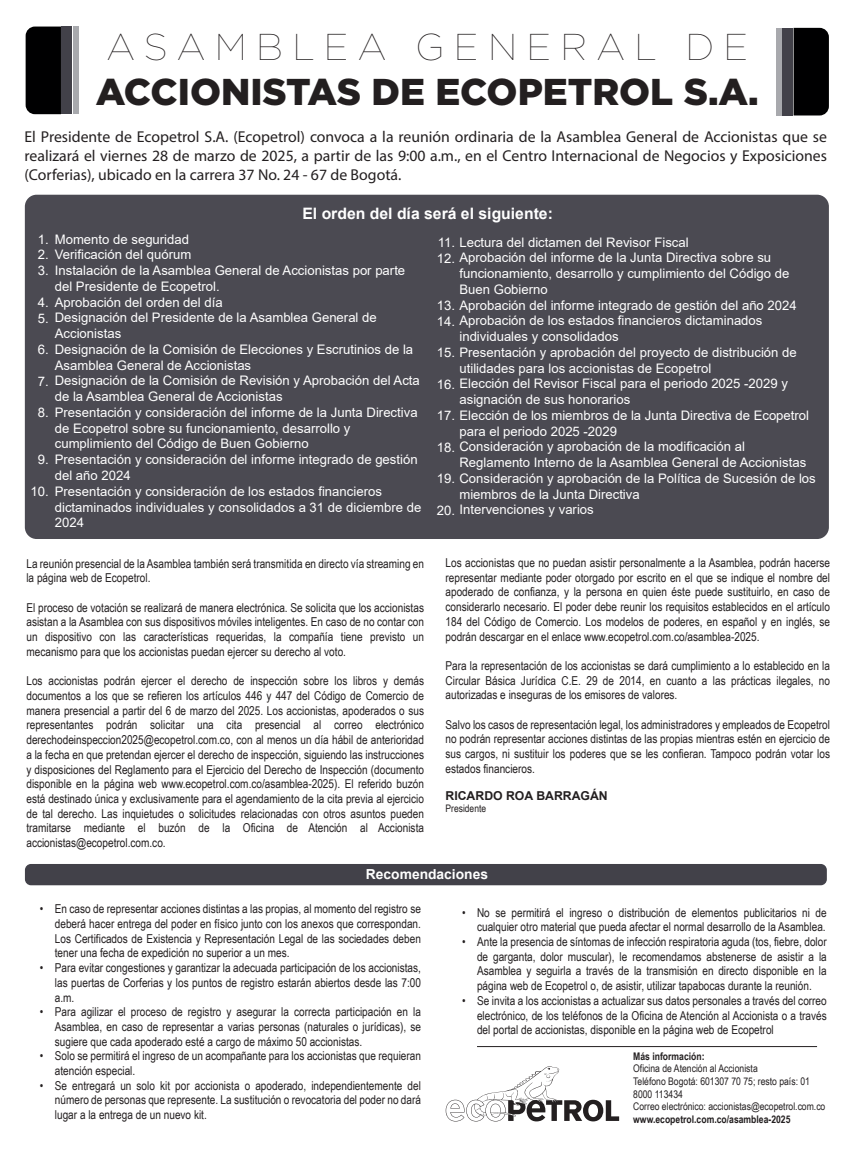
<style>
.page{position:relative;width:854px;height:1166px;background:#fff}
.page>*{position:absolute;margin:0;border:0;box-sizing:border-box;transform-origin:0 0}
.t1{font:900 37.27px "Gotham";color:#231f20}
.t2{font:100 37.27px "Gotham";letter-spacing:.25em;color:#231f20}
.t3{font:15.75px/18.9px "Myriad Pro";color:#231f20;text-align:justify}
.t4{font:700 15.75px "Arial";color:#fff}
.t5{font:700 13.83px "Arial";color:#fff}
.t6{font:13.12px/15.8px "Arial";color:#fff}
.t7{font:12.25px/14.7px "Arial Narrow";color:#231f20;text-align:justify}
.t8{font:700 12.25px "Arial";color:#231f20}
.t9{font:10.5px/12.6px "Arial Narrow";color:#231f20}
.t10{font:700 10.5px "Arial Narrow";color:#231f20}
.t11{font:10.33px "Arial Narrow";color:#231f20}
</style>
<div class="page">
<div style="left:25px;top:195px;width:803px;height:344px;background:#4b4a52;border-radius:12px"></div>
<div style="left:25px;top:864px;width:801px;height:21px;background:#424149;border-radius:6px"></div>
<svg style="left:445px;top:1066px;width:174px;height:55px"></svg>
<div style="left:26px;top:27px;width:35px;height:87px;background:#000001"></div>
<div style="left:793px;top:28px;width:35px;height:87px;background:#000001"></div>
<div style="left:73px;top:27px;width:5px;height:87px;background:#a8a9ad"></div>
<div style="left:61px;top:27px;width:11px;height:87px;background:#424149"></div>
<div style="left:775px;top:28px;width:6px;height:87px;background:#a8a9ad"></div>
<div style="left:781px;top:28px;width:11px;height:87px;background:#424149"></div>
<hr style="left:477px;top:1046px;width:339px;height:1px;background:#231f20">
<h1 class="t2" style="left:106px;top:24px;width:643px">ASAMBLEA GENERAL DE</h1>
<h1 class="t1" style="left:96px;top:66px;width:664px">ACCIONISTAS DE ECOPETROL S.A.</h1>
<p class="t3" style="left:24px;top:127px;width:803px">El Presidente de Ecopetrol S.A. (Ecopetrol) convoca a la reunión ordinaria de la Asamblea General de Accionistas que se realizará el viernes 28 de marzo de 2025, a partir de las 9:00 a.m., en el Centro Internacional de Negocios y Exposiciones (Corferias), ubicado en la carrera 37 No. 24 - 67 de Bogotá.</p>
<p class="t4" style="left:302px;top:203px;width:252px">El orden del día será el siguiente:</p>
<p class="t6" style="left:38px;top:231px;width:12px;text-align:justify">1.<br>2.<br>3.</p>
<p class="t6" style="left:38px;top:294px;width:12px">4.<br>5.</p>
<p class="t6" style="left:38px;top:341px;width:12px">6.</p>
<p class="t6" style="left:38px;top:373px;width:12px">7.</p>
<p class="t6" style="left:38px;top:404px;width:12px">8.</p>
<p class="t6" style="left:38px;top:452px;width:12px">9.</p>
<p class="t6" style="left:31px;top:483px;width:20px">10.</p>
<p class="t6" style="left:55px;top:231px;width:368px">Momento de seguridad<br>Verificación del quórum<br>Instalación de la Asamblea General de Accionistas por parte del Presidente de Ecopetrol.<br>Aprobación del orden del día<br>Designación del Presidente de la Asamblea General de Accionistas<br>Designación de la Comisión de Elecciones y Escrutinios de la Asamblea General de Accionistas<br>Designación de la Comisión de Revisión y Aprobación del Acta de la Asamblea General de Accionistas<br>Presentación y consideración del informe de la Junta Directiva de Ecopetrol sobre su funcionamiento, desarrollo y cumplimiento del Código de Buen Gobierno<br>Presentación y consideración del informe integrado de gestión del año 2024<br>Presentación y consideración de los estados financieros dictaminados individuales y consolidados a 31 de diciembre de 2024</p>
<p class="t7" style="left:26px;top:555px;width:399px">La reunión presencial de la Asamblea también será transmitida en directo vía streaming en la página web de Ecopetrol.</p>
<p class="t7" style="left:26px;top:600px;width:399px">El proceso de votación se realizará de manera electrónica. Se solicita que los accionistas asistan a la Asamblea con sus dispositivos móviles inteligentes. En caso de no contar con un dispositivo con las características requeridas, la compañía tiene previsto un mecanismo para que los accionistas puedan ejercer su derecho al voto.</p>
<p class="t7" style="left:26px;top:673px;width:399px">Los accionistas podrán ejercer el derecho de inspección sobre los libros y demás documentos a los que se refieren los artículos 446 y 447 del Código de Comercio de manera presencial a partir del 6 de marzo del 2025. Los accionistas, apoderados o sus representantes podrán solicitar una cita presencial al correo electrónico derechodeinspeccion2025@ecopetrol.com.co, con al menos un día hábil de anterioridad a la fecha en que pretendan ejercer el derecho de inspección, siguiendo las instrucciones y disposiciones del Reglamento para el Ejercicio del Derecho de Inspección (documento disponible en la página web www.ecopetrol.com.co/asamblea-2025). El referido buzón está destinado única y exclusivamente para el agendamiento de la cita previa al ejercicio de tal derecho. Las inquietudes o solicitudes relacionadas con otros asuntos pueden tramitarse mediante el buzón de la Oficina de Atención al Accionista accionistas@ecopetrol.com.co.</p>
<p class="t6" style="left:438px;top:234px;width:252px">11. Lectura del dictamen del Revisor Fiscal</p>
<p class="t6" style="left:437px;top:250px;width:335px">12. Aprobación del informe de la Junta Directiva sobre su</p>
<p class="t6" style="left:437px;top:297px;width:361px">13. Aprobación del informe integrado de gestión del año 2024</p>
<p class="t6" style="left:437px;top:313px;width:327px">14. Aprobación de los estados financieros dictaminados</p>
<p class="t6" style="left:437px;top:344px;width:361px">15. Presentación y aprobación del proyecto de distribución de</p>
<p class="t6" style="left:437px;top:376px;width:352px">16. Elección del Revisor Fiscal para el periodo 2025 -2029 y</p>
<p class="t6" style="left:437px;top:407px;width:373px">17. Elección de los miembros de la Junta Directiva de Ecopetrol</p>
<p class="t6" style="left:437px;top:439px;width:309px">18. Consideración y aprobación de la modificación al</p>
<p class="t6" style="left:437px;top:470px;width:380px">19. Consideración y aprobación de la Política de Sucesión de los</p>
<p class="t6" style="left:437px;top:502px;width:158px">20. Intervenciones y varios</p>
<p class="t6" style="left:459px;top:265px;width:331px">funcionamiento, desarrollo y cumplimiento del Código de<br>Buen Gobierno</p>
<p class="t6" style="left:459px;top:328px;width:161px">individuales y consolidados</p>
<p class="t6" style="left:459px;top:360px;width:253px">utilidades para los accionistas de Ecopetrol</p>
<p class="t6" style="left:459px;top:391px;width:172px">asignación de sus honorarios</p>
<p class="t6" style="left:459px;top:423px;width:159px">para el periodo 2025 -2029</p>
<p class="t6" style="left:459px;top:454px;width:348px">Reglamento Interno de la Asamblea General de Accionistas</p>
<p class="t6" style="left:459px;top:486px;width:182px">miembros de la Junta Directiva</p>
<p class="t7" style="left:445px;top:555px;width:386px">Los accionistas que no puedan asistir personalmente a la Asamblea, podrán hacerse representar mediante poder otorgado por escrito en el que se indique el nombre del apoderado de confianza, y la persona en quien éste puede sustituirlo, en caso de considerarlo necesario. El poder debe reunir los requisitos establecidos en el artículo 184 del Código de Comercio. Los modelos de poderes, en español y en inglés, se podrán descargar en el enlace www.ecopetrol.com.co/asamblea-2025.</p>
<p class="t7" style="left:445px;top:658px;width:386px">Para la representación de los accionistas se dará cumplimiento a lo establecido en la Circular Básica Jurídica C.E. 29 de 2014, en cuanto a las prácticas ilegales, no autorizadas e inseguras de los emisores de valores.</p>
<p class="t7" style="left:445px;top:717px;width:386px">Salvo los casos de representación legal, los administradores y empleados de Ecopetrol no podrán representar acciones distintas de las propias mientras estén en ejercicio de sus cargos, ni sustituir los poderes que se les confieran. Tampoco podrán votar los estados financieros.</p>
<p class="t8" style="left:445px;top:787px;width:164px">RICARDO ROA BARRAGÁN</p>
<p class="t11" style="left:445px;top:801px;width:42px">Presidente</p>
<p class="t5" style="left:366px;top:865px;width:124px">Recomendaciones</p>
<p class="t7" style="left:55px;top:901px;width:367px;text-indent:-15px">• En caso de representar acciones distintas a las propias, al momento del registro se deberá hacer entrega del poder en físico junto con los anexos que correspondan.<br>Los Certificados de Existencia y Representación Legal de las sociedades deben tener una fecha de expedición no superior a un mes.</p>
<p class="t7" style="left:55px;top:960px;width:367px;text-indent:-15px">• Para evitar congestiones y garantizar la adecuada participación de los accionistas, las puertas de Corferias y los puntos de registro estarán abiertos desde las 7:00 a.m.</p>
<p class="t7" style="left:55px;top:1004px;width:367px;text-indent:-15px">• Para agilizar el proceso de registro y asegurar la correcta participación en la Asamblea, en caso de representar a varias personas (naturales o jurídicas), se sugiere que cada apoderado esté a cargo de máximo 50 accionistas.</p>
<p class="t7" style="left:55px;top:1048px;width:367px;text-indent:-15px">• Solo se permitirá el ingreso de un acompañante para los accionistas que requieran atención especial.</p>
<p class="t7" style="left:55px;top:1077px;width:367px;text-indent:-15px">• Se entregará un solo kit por accionista o apoderado, independientemente del número de personas que represente. La sustitución o revocatoria del poder no dará lugar a la entrega de un nuevo kit.</p>
<p class="t7" style="left:462px;top:904px;width:366px;text-align:right">• No se permitirá el ingreso o distribución de elementos publicitarios ni de cualquier otro material que pueda afectar el normal desarrollo de la Asamblea.</p>
<p class="t7" style="left:477px;top:934px;width:351px;text-indent:-15px">• Ante la presencia de síntomas de infección respiratoria aguda (tos, fiebre, dolor de garganta, dolor muscular), le recomendamos abstenerse de asistir a la Asamblea y seguirla a través de la transmisión en directo disponible en la página web de Ecopetrol o, de asistir, utilizar tapabocas durante la reunión.</p>
<p class="t7" style="left:477px;top:992px;width:351px;text-indent:-15px">• Se invita a los accionistas a actualizar sus datos personales a través del correo electrónico, de los teléfonos de la Oficina de Atención al Accionista o a través del portal de accionistas, disponible en la página web de Ecopetrol</p>
<p class="t10" style="left:633px;top:1048px;width:73px">Más información:</p>
<p class="t9" style="left:633px;top:1062px;width:194px">Oficina de Atención al Accionista<br>Teléfono Bogotá: 601307 70 75; resto país: 01<br>8000 113434<br>Correo electrónico: accionistas@ecopetrol.com.co</p>
<p class="t10" style="left:633px;top:1111px;width:159px">www.ecopetrol.com.co/asamblea-2025</p>
</div>
